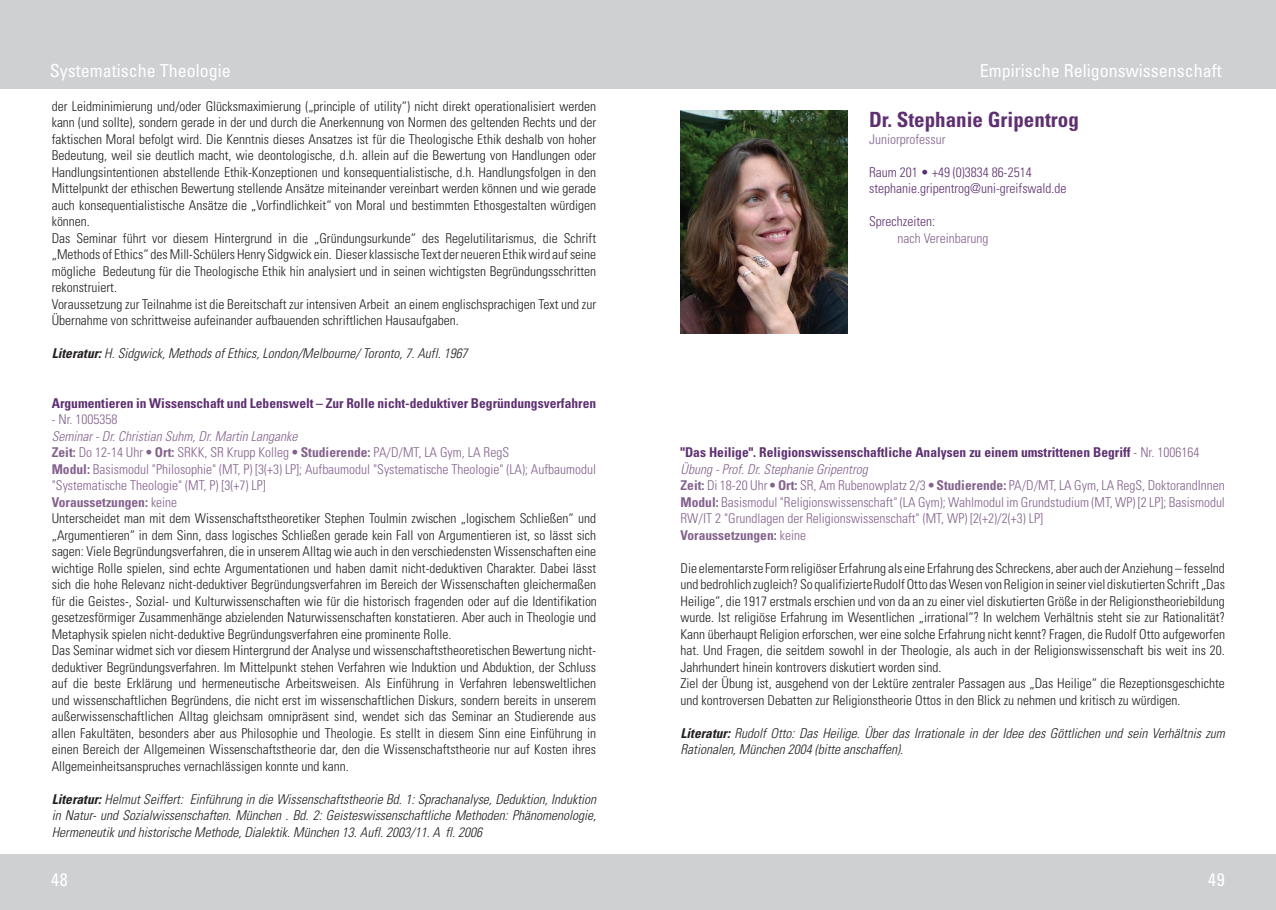
<style>
.page{position:relative;width:1276px;height:910px;background:#fff}
.page>*{position:absolute;margin:0;border:0;box-sizing:border-box;transform-origin:0 0}
.t1{font:700 condensed 21px "Univers LT Std";color:#5e3071}
.t2{font:condensed 18px "Univers LT Std";color:#fff}
.t3{font:300 condensed 13.5px/16.5px "Univers LT Std";color:#231f20}
.t4{font:italic 300 condensed 13.5px/16.5px "Univers LT Std";color:#231f20;text-align:justify}
.t5{font:300 condensed 13.5px/16.5px "Univers LT Std";color:#84628d}
.t6{font:700 condensed 13.5px "Univers LT Std";color:#5e3071}
.t7{font:300 condensed 13.5px/16.5px "Univers LT Std";color:#5e3071}
.s1{font-weight:700}
.s2{font-style:italic;color:#84628d}
.s3{font-weight:700;color:#84628d}
.s4{color:#84628d}
.s5{font-weight:700;color:#5e3071}
.s6{font-style:italic}
</style>
<div class="page">
<div style="left:0;top:855px;width:1276px;height:55px;background:#cfd0d2"></div>
<div style="left:0;top:0;width:1276px;height:89px;background:#cfd0d2"></div>
<img style="left:680px;top:111px;width:168px;height:223px">
<h2 class="t2" style="left:50px;top:59px;width:182px">Systematische Theologie</h2>
<p class="t3" style="left:52px;top:98px;width:546px">der Leidminimierung und/oder Glücksmaximierung („principle of utility“) nicht direkt operationalisiert werden kann (und sollte), sondern gerade in der und durch die Anerkennung von Normen des geltenden Rechts und der faktischen Moral befolgt wird. Die Kenntnis dieses Ansatzes ist für die Theologische Ethik deshalb von hoher Bedeutung, weil sie deutlich macht, wie deontologische, d.h. allein auf die Bewertung von Handlungen oder Handlungsintentionen abstellende Ethik-Konzeptionen und konsequentialistische, d.h. Handlungsfolgen in den Mittelpunkt der ethischen Bewertung stellende Ansätze miteinander vereinbart werden können und wie gerade auch konsequentialistische Ansätze die „Vorfindlichkeit“ von Moral und bestimmten Ethosgestalten würdigen können.<br>Das Seminar führt vor diesem Hintergrund in die „Gründungsurkunde“ des Regelutilitarismus, die Schrift „Methods of Ethics“ des Mill-Schülers Henry Sidgwick ein. Dieser klassische Text der neueren Ethik wird auf seine mögliche Bedeutung für die Theologische Ethik hin analysiert und in seinen wichtigsten Begründungsschritten rekonstruiert.<br>Voraussetzung zur Teilnahme ist die Bereitschaft zur intensiven Arbeit an einem englischsprachigen Text und zur Übernahme von schrittweise aufeinander aufbauenden schriftlichen Hausaufgaben.</p>
<p class="t4" style="left:52px;top:345px;width:417px"><span class="s1">Literatur:</span> H. Sidgwick, Methods of Ethics, London/Melbourne/ Toronto, 7. Aufl. 1967</p>
<p class="t6" style="left:52px;top:394px;width:546px">Argumentieren in Wissenschaft und Lebenswelt – Zur Rolle nicht-deduktiver Begründungsverfahren</p>
<p class="t5" style="left:52px;top:411px;width:67px">- Nr. 1005358</p>
<p class="t3" style="left:52px;top:428px;width:547px"><span class="s2">Seminar - Dr. Christian Suhm, Dr. Martin Langanke<br></span><span class="s3">Zeit:</span> <span class="s4">Do 12-14 Uhr</span> <span class="s3">• Ort:</span> <span class="s4">SRKK, SR Krupp Kolleg</span> <span class="s3">• Studierende:</span> <span class="s4">PA/D/MT, LA Gym, LA RegS<br></span><span class="s3">Modul:</span> <span class="s4">Basismodul "Philosophie" (MT, P) [3(+3) LP]; Aufbaumodul "Systematische Theologie" (LA); Aufbaumodul "Systematische Theologie" (MT, P) [3(+7) LP]<br></span><span class="s3">Voraussetzungen:</span> <span class="s4">keine<br></span>Unterscheidet man mit dem Wissenschaftstheoretiker Stephen Toulmin zwischen „logischem Schließen“ und „Argumentieren“ in dem Sinn, dass logisches Schließen gerade kein Fall von Argumentieren ist, so lässt sich sagen: Viele Begründungsverfahren, die in unserem Alltag wie auch in den verschiedensten Wissenschaften eine wichtige Rolle spielen, sind echte Argumentationen und haben damit nicht-deduktiven Charakter. Dabei lässt sich die hohe Relevanz nicht-deduktiver Begründungsverfahren im Bereich der Wissenschaften gleichermaßen für die Geistes-, Sozial- und Kulturwissenschaften wie für die historisch fragenden oder auf die Identifikation gesetzesförmiger Zusammenhänge abzielenden Naturwissenschaften konstatieren. Aber auch in Theologie und Metaphysik spielen nicht-deduktive Begründungsverfahren eine prominente Rolle.<br>Das Seminar widmet sich vor diesem Hintergrund der Analyse und wissenschaftstheoretischen Bewertung nicht&shy;deduktiver Begründungsverfahren. Im Mittelpunkt stehen Verfahren wie Induktion und Abduktion, der Schluss auf die beste Erklärung und hermeneutische Arbeitsweisen. Als Einführung in Verfahren lebensweltlichen und wissenschaftlichen Begründens, die nicht erst im wissenschaftlichen Diskurs, sondern bereits in unserem außerwissenschaftlichen Alltag gleichsam omnipräsent sind, wendet sich das Seminar an Studierende aus allen Fakultäten, besonders aber aus Philosophie und Theologie. Es stellt in diesem Sinn eine Einführung in einen Bereich der Allgemeinen Wissenschaftstheorie dar, den die Wissenschaftstheorie nur auf Kosten ihres Allgemeinheitsanspruches vernachlässigen konnte und kann.</p>
<p class="t4" style="left:52px;top:791px;width:546px"><span class="s1">Literatur:</span> Helmut Seiffert: Einführung in die Wissenschaftstheorie Bd. 1: Sprachanalyse, Deduktion, Induktion in Natur- und Sozialwissenschaften. München . Bd. 2: Geisteswissenschaftliche Methoden: Phänomenologie, Hermeneutik und historische Methode, Dialektik. München 13. Aufl. 2003/11. A fl. 2006</p>
<h2 class="t2" style="left:979px;top:59px;width:243px">Empirische Religonswissenschaft</h2>
<h1 class="t1" style="left:869px;top:107px;width:211px">Dr. Stephanie Gripentrog</h1>
<p class="t7" style="left:869px;top:164px;width:199px">Raum 201 • +49 (0)3834 86-2514 stephanie.gripentrog@uni-greifswald.de</p>
<p class="t7" style="left:869px;top:213px;width:67px">Sprechzeiten:</p>
<p class="t5" style="left:897px;top:230px;width:92px">nach Vereinbarung</p>
<p class="t5" style="left:869px;top:131px;width:78px">Juniorprofessur</p>
<p class="t5" style="left:680px;top:444px;width:546px"><span class="s5">"Das Heilige". Religionswissenschaftliche Analysen zu einem umstrittenen Begriff</span> - Nr. 1006164<br><span class="s6">Übung - Prof. Dr. Stephanie Gripentrog<br></span><span class="s1">Zeit:</span> Di 18-20 Uhr <span class="s1">• Ort:</span> SR, Am Rubenowplatz 2/3 <span class="s1">• Studierende:</span> PA/D/MT, LA Gym, LA RegS, DoktorandInnen <span class="s1">Modul:</span> Basismodul "Religionswissenschaft" (LA Gym); Wahlmodul im Grundstudium (MT, WP) [2 LP]; Basismodul RW/IT 2 "Grundlagen der Religionswissenschaft" (MT, WP) [2(+2)/2(+3) LP]<br><span class="s1">Voraussetzungen:</span> keine</p>
<p class="t3" style="left:680px;top:560px;width:546px">Die elementarste Form religiöser Erfahrung als eine Erfahrung des Schreckens, aber auch der Anziehung – fesselnd und bedrohlich zugleich? So qualifizierteRudolf Otto das Wesen von Religion in seiner viel diskutierten Schrift „Das Heilige“, die 1917 erstmals erschien und von da an zu einer viel diskutierten Größe in der Religionstheoriebildung wurde. Ist religiöse Erfahrung im Wesentlichen „irrational“? In welchem Verhältnis steht sie zur Rationalität?<br>Kann überhaupt Religion erforschen, wer eine solche Erfahrung nicht kennt? Fragen, die Rudolf Otto aufgeworfen hat. Und Fragen, die seitdem sowohl in der Theologie, als auch in der Religionswissenschaft bis weit ins 20.<br>Jahrhundert hinein kontrovers diskutiert worden sind.<br>Ziel der Übung ist, ausgehend von der Lektüre zentraler Passagen aus „Das Heilige“ die Rezeptionsgeschichte und kontroversen Debatten zur Religionstheorie Ottos in den Blick zu nehmen und kritisch zu würdigen.</p>
<p class="t4" style="left:680px;top:725px;width:546px"><span class="s1">Literatur:</span> Rudolf Otto: Das Heilige. Über das Irrationale in der Idee des Göttlichen und sein Verhältnis zum<br>Rationalen, München 2004 (bitte anschaffen).</p>
<h2 class="t2" style="left:51px;top:868px;width:18px">48</h2>
<h2 class="t2" style="left:1208px;top:868px;width:18px">49</h2>
</div>
